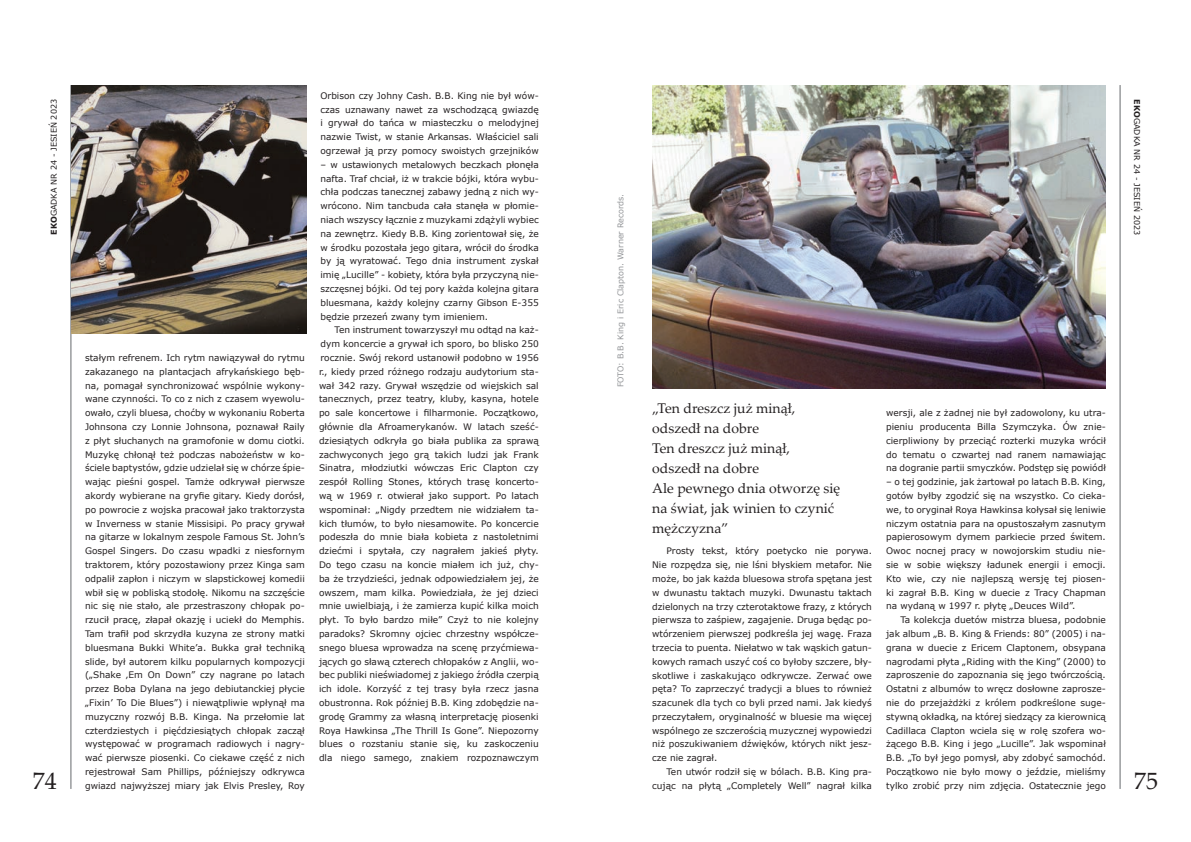
<style>
.page{position:relative;width:1191px;height:842px;background:#fff}
.page>*{position:absolute;margin:0;border:0;box-sizing:border-box;transform-origin:0 0}
.t1{font:24px "Palatino Linotype";color:#231f20}
.t2{font:14px/20px "Palatino Linotype";color:#231f20}
.t3{font:9px/13.8px "Verdana";color:#231f20;text-align:justify}
.t4{font:8px "Verdana";color:#231f20}
.t5{font:8px "Verdana";color:#939598}
.s1{font-weight:700}
</style>
<div class="page">
<hr style="left:70px;top:85px;width:2px;height:704px;background:#939598">
<hr style="left:1119px;top:85px;width:1px;height:704px;background:#939598">
<img style="left:72px;top:85px;width:234px;height:248px">
<img style="left:652px;top:85px;width:454px;height:303px">
<p class="t3" style="left:320px;top:88px;width:220px">Orbison czy Johny Cash. B.B. King nie był wów&shy;czas uznawany nawet za wschodzącą gwiazdę i grywał do tańca w miasteczku o melodyjnej nazwie Twist, w stanie Arkansas. Właściciel sali ogrzewał ją przy pomocy swoistych grzejników</p>
<p class="t3" style="left:320px;top:157px;width:220px">– w ustawionych metalowych beczkach płonęła nafta. Traf chciał, iż w trakcie bójki, która wybu&shy;chła podczas tanecznej zabawy jedną z nich wy&shy;wrócono. Nim tancbuda cała stanęła w płomie&shy;niach wszyscy łącznie z muzykami zdążyli wybiec na zewnętrz. Kiedy B.B. King zorientował się, że w środku pozostała jego gitara, wrócił do środka by ją wyratować. Tego dnia instrument zyskał imię „Lucille” - kobiety, która była przyczyną nie&shy;szczęsnej bójki. Od tej pory każda kolejna gitara bluesmana, każdy kolejny czarny Gibson E-355 będzie przezeń zwany tym imieniem.</p>
<p class="t3" style="left:319px;top:323px;width:221px;text-indent:16px">Ten instrument towarzyszył mu odtąd na każ&shy;dym koncercie a grywał ich sporo, bo blisko 250 rocznie. Swój rekord ustanowił podobno w 1956 r., kiedy przed różnego rodzaju audytorium sta&shy;wał 342 razy. Grywał wszędzie od wiejskich sal tanecznych, przez teatry, kluby, kasyna, hotele po sale koncertowe i filharmonie. Początkowo, głównie dla Afroamerykanów. W latach sześć&shy;dziesiątych odkryła go biała publika za sprawą zachwyconych jego grą takich ludzi jak Frank Sinatra, młodziutki wówczas Eric Clapton czy zespół Rolling Stones, których trasę koncerto&shy;wą w 1969 r. otwierał jako support. Po latach wspominał: „Nigdy przedtem nie widziałem ta&shy;kich tłumów, to było niesamowite. Po koncercie podeszła do mnie biała kobieta z nastoletnimi dziećmi i spytała, czy nagrałem jakieś płyty.<br>Do tego czasu na koncie miałem ich już, chy&shy;ba że trzydzieści, jednak odpowiedziałem jej, że owszem, mam kilka. Powiedziała, że jej dzieci mnie uwielbiają, i że zamierza kupić kilka moich płyt. To było bardzo miłe” Czyż to nie kolejny paradoks? Skromny ojciec chrzestny współcze&shy;snego bluesa wprowadza na scenę przyćmiewa&shy;jących go sławą czterech chłopaków z Anglii, wo&shy;bec publiki nieświadomej z jakiego źródła czerpią ich idole. Korzyść z tej trasy była rzecz jasna obustronna. Rok później B.B. King zdobędzie na&shy;grodę Grammy za własną interpretację piosenki Roya Hawkinsa „The Thrill Is Gone”. Niepozorny blues o rozstaniu stanie się, ku zaskoczeniu dla niego samego, znakiem rozpoznawczym</p>
<p class="t4" style="left:48px;top:235px;width:137px;rotate:-90deg"><span class="s1">EKO</span>GADKA NR 24 - JESIEŃ 2023</p>
<p class="t4" style="left:1142px;top:99px;width:137px;rotate:90deg"><span class="s1">EKO</span>GADKA NR 24 - JESIEŃ 2023</p>
<p class="t5" style="left:615px;top:387px;width:195px;rotate:-90deg">FOTO: B.B. King i Eric Clapton. Warner Records.</p>
<p class="t3" style="left:85px;top:351px;width:221px">stałym refrenem. Ich rytm nawiązywał do rytmu zakazanego na plantacjach afrykańskiego bęb&shy;na, pomagał synchronizować wspólnie wykony&shy;wane czynności. To co z nich z czasem wyewolu&shy;owało, czyli bluesa, choćby w wykonaniu Roberta Johnsona czy Lonnie Johnsona, poznawał Raily z płyt słuchanych na gramofonie w domu ciotki.<br>Muzykę chłonął też podczas nabożeństw w ko&shy;ściele baptystów, gdzie udzielał się w chórze śpie&shy;wając pieśni gospel. Tamże odkrywał pierwsze akordy wybierane na gryfie gitary. Kiedy dorósł, po powrocie z wojska pracował jako traktorzysta w Inverness w stanie Missisipi. Po pracy grywał na gitarze w lokalnym zespole Famous St. John’s Gospel Singers. Do czasu wpadki z niesfornym traktorem, który pozostawiony przez Kinga sam odpalił zapłon i niczym w slapstickowej komedii wbił się w pobliską stodołę. Nikomu na szczęście nic się nie stało, ale przestraszony chłopak po&shy;rzucił pracę, złapał okazję i uciekł do Memphis.<br>Tam trafił pod skrzydła kuzyna ze strony matki bluesmana Bukki White’a. Bukka grał techniką slide, był autorem kilku popularnych kompozycji („Shake ‚Em On Down” czy nagrane po latach przez Boba Dylana na jego debiutanckiej płycie „Fixin’ To Die Blues”) i niewątpliwie wpłynął ma muzyczny rozwój B.B. Kinga. Na przełomie lat czterdziestych i pięćdziesiątych chłopak zaczął występować w programach radiowych i nagry&shy;wać pierwsze piosenki. Co ciekawe część z nich rejestrował Sam Phillips, późniejszy odkrywca gwiazd najwyższej miary jak Elvis Presley, Roy</p>
<h2 class="t2" style="left:652px;top:397px;width:190px">„Ten dreszcz już minął, odszedł na dobre<br>Ten dreszcz już minął, odszedł na dobre<br>Ale pewnego dnia otworzę się na świat, jak winien to czynić mężczyzna”</h2>
<p class="t3" style="left:652px;top:544px;width:221px;text-indent:14px">Prosty tekst, który poetycko nie porywa.<br>Nie rozpędza się, nie lśni błyskiem metafor. Nie może, bo jak każda bluesowa strofa spętana jest w dwunastu taktach muzyki. Dwunastu taktach dzielonych na trzy czterotaktowe frazy, z których pierwsza to zaśpiew, zagajenie. Druga będąc po&shy;wtórzeniem pierwszej podkreśla jej wagę. Fraza trzecia to puenta. Niełatwo w tak wąskich gatun&shy;kowych ramach uszyć coś co byłoby szczere, bły&shy;skotliwe i zaskakująco odkrywcze. Zerwać owe pęta? To zaprzeczyć tradycji a blues to również szacunek dla tych co byli przed nami. Jak kiedyś przeczytałem, oryginalność w bluesie ma więcej wspólnego ze szczerością muzycznej wypowiedzi niż poszukiwaniem dźwięków, których nikt jesz&shy;cze nie zagrał.</p>
<p class="t3" style="left:652px;top:765px;width:221px;text-align:right">Ten utwór rodził się w bólach. B.B. King pra&shy;cując na płytą „Completely Well” nagrał kilka</p>
<p class="t3" style="left:886px;top:406px;width:221px">wersji, ale z żadnej nie był zadowolony, ku utra&shy;pieniu producenta Billa Szymczyka. Ów znie&shy;cierpliwiony by przeciąć rozterki muzyka wrócił do tematu o czwartej nad ranem namawiając na dogranie partii smyczków. Podstęp się powiódł</p>
<p class="t3" style="left:886px;top:475px;width:221px">– o tej godzinie, jak żartował po latach B.B. King, gotów byłby zgodzić się na wszystko. Co cieka&shy;we, to oryginał Roya Hawkinsa kołysał się leniwie niczym ostatnia para na opustoszałym zasnutym papierosowym dymem parkiecie przed świtem.<br>Owoc nocnej pracy w nowojorskim studiu nie&shy;sie w sobie większy ładunek energii i emocji.<br>Kto wie, czy nie najlepszą wersję tej piosen&shy;ki zagrał B.B. King w duecie z Tracy Chapman na wydaną w 1997 r. płytę „Deuces Wild”.</p>
<p class="t3" style="left:886px;top:613px;width:221px;text-indent:14px">Ta kolekcja duetów mistrza bluesa, podobnie jak album „B. B. King &amp; Friends: 80” (2005) i na&shy;grana w duecie z Ericem Claptonem, obsypana nagrodami płyta „Riding with the King” (2000) to zaproszenie do zapoznania się jego twórczością.<br>Ostatni z albumów to wręcz dosłowne zaprosze&shy;nie do przejażdżki z królem podkreślone suge&shy;stywną okładką, na której siedzący za kierownicą Cadillaca Clapton wciela się w rolę szofera wo&shy;żącego B.B. King i jego „Lucille”. Jak wspominał B.B. „To był jego pomysł, aby zdobyć samochód.<br>Początkowo nie było mowy o jeździe, mieliśmy tylko zrobić przy nim zdjęcia. Ostatecznie jego</p>
<h1 class="t1" style="left:33px;top:764px;width:25px">74</h1>
<h1 class="t1" style="left:1134px;top:764px;width:25px">75</h1>
</div>
